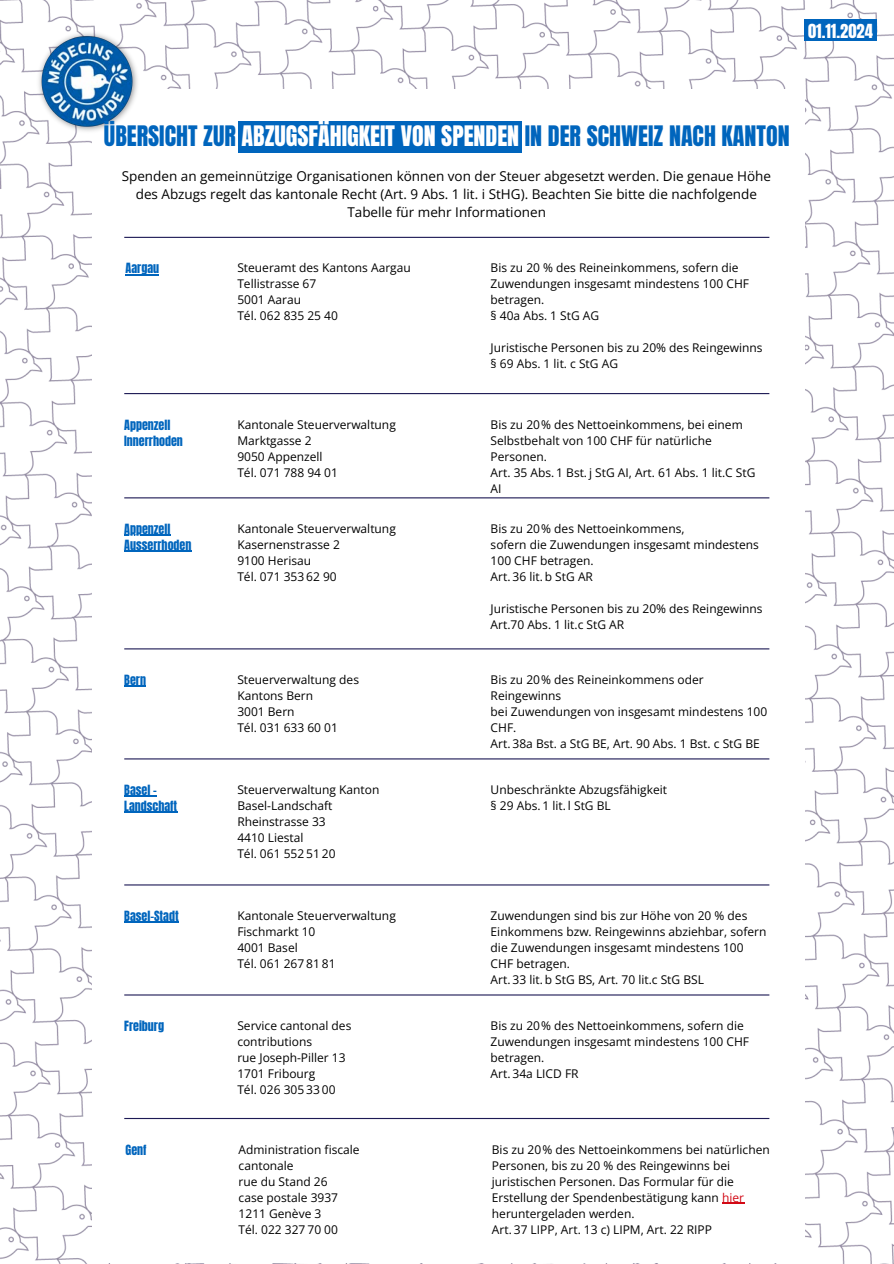
<style>
.page{position:relative;width:894px;height:1264px;background:#fff}
.page>*{position:absolute;margin:0;border:0;box-sizing:border-box;transform-origin:0 0}
.t1{font:24px "Anton";color:#0065bd}
.t2{font:16.5px "Anton";color:#fff}
.t3{font:13.5px/18px "Open Sans";color:#000;text-align:center}
.t4{font:12px/16px "Open Sans";color:#000}
.t5{font:12px/16px "Anton";color:#0065bd}
.s1{color:#fff}
.s2{color:#d20915}
</style>
<div class="page">
<img style="left:0;top:0;width:893px;height:1263px">
<div style="left:804px;top:19px;width:72px;height:21px;background:#0065bd"></div>
<div style="left:92px;top:89px;width:712px;height:1174px;background:#fff"></div>
<div style="left:238px;top:121px;width:284px;height:31px;background:#0065bd"></div>
<img style="left:33px;top:27px;width:109px;height:109px">
<hr style="left:124px;top:237px;width:645px;height:1px;background:#1d1a55">
<hr style="left:124px;top:393px;width:645px;height:1px;background:#1d1a55">
<hr style="left:124px;top:497px;width:645px;height:1px;background:#1d1a55">
<hr style="left:126px;top:274px;width:33px;height:1px;background:#0065bd">
<hr style="left:124px;top:535px;width:46px;height:1px;background:#0065bd">
<hr style="left:124px;top:551px;width:67px;height:1px;background:#0065bd">
<svg style="left:124px;top:686px;width:22px;height:1px"></svg>
<hr style="left:124px;top:648px;width:645px;height:1px;background:#1d1a55">
<hr style="left:124px;top:758px;width:645px;height:1px;background:#1d1a55">
<hr style="left:124px;top:796px;width:33px;height:1px;background:#0065bd">
<hr style="left:124px;top:812px;width:53px;height:1px;background:#0065bd">
<hr style="left:124px;top:922px;width:55px;height:1px;background:#0065bd">
<hr style="left:124px;top:884px;width:645px;height:1px;background:#1d1a55">
<hr style="left:124px;top:994px;width:645px;height:1px;background:#1d1a55">
<hr style="left:124px;top:1117px;width:645px;height:2px;background:#1d1a55">
<svg style="left:722px;top:1202px;width:22px;height:1px"></svg>
<p class="t2" style="left:807px;top:19px;width:66px">01.11.2024</p>
<p class="t1" style="left:104px;top:118px;width:687px">ÜBERSICHT ZUR <span class="s1">ABZUGSFÄHIGKEIT VON SPENDEN</span> IN DER SCHWEIZ NACH KANTON</p>
<p class="t3" style="left:122px;top:166px;width:650px">Spenden an gemeinnützige Organisationen können von der Steuer abgesetzt werden. Die genaue Höhe des Abzugs regelt das kantonale Recht (Art. 9 Abs. 1 lit. i StHG). Beachten Sie bitte die nachfolgende<br>Tabelle für mehr Informationen</p>
<h1 class="t5" style="left:126px;top:260px;width:35px">Aargau</h1>
<h3 class="t4" style="left:237px;top:259px;width:175px">Steueramt des Kantons Aargau</h3>
<p class="t4" style="left:237px;top:275px;width:80px">Tellistrasse 67</p>
<p class="t4" style="left:237px;top:291px;width:65px">5001 Aarau</p>
<p class="t4" style="left:237px;top:307px;width:102px">Tél. 062 835 25 40</p>
<p class="t5" style="left:124px;top:417px;width:60px">Appenzell<br>Innerrhoden</p>
<p class="t4" style="left:237px;top:416px;width:160px">Kantonale Steuerverwaltung</p>
<p class="t4" style="left:237px;top:432px;width:76px">Marktgasse 2</p>
<p class="t4" style="left:237px;top:448px;width:87px">9050 Appenzell</p>
<p class="t4" style="left:237px;top:464px;width:102px">Tél. 071 788 94 01</p>
<p class="t5" style="left:124px;top:521px;width:48px">Appenzell</p>
<p class="t5" style="left:124px;top:537px;width:69px">Ausserrhoden</p>
<p class="t4" style="left:237px;top:520px;width:160px">Kantonale Steuerverwaltung</p>
<p class="t4" style="left:237px;top:536px;width:104px">Kasernenstrasse 2</p>
<p class="t4" style="left:237px;top:552px;width:75px">9100 Herisau</p>
<p class="t4" style="left:237px;top:568px;width:101px">Tél. 071 353 62 90</p>
<p class="t5" style="left:124px;top:672px;width:23px">Bern</p>
<p class="t4" style="left:237px;top:671px;width:123px">Steuerverwaltung des<br>Kantons Bern</p>
<p class="t4" style="left:237px;top:703px;width:59px">3001 Bern</p>
<p class="t4" style="left:237px;top:719px;width:102px">Tél. 031 633 60 01</p>
<p class="t5" style="left:124px;top:782px;width:34px">Basel –</p>
<p class="t5" style="left:124px;top:798px;width:54px">Landschaft</p>
<p class="t4" style="left:237px;top:781px;width:143px">Steuerverwaltung Kanton<br>Basel-Landschaft</p>
<p class="t4" style="left:237px;top:813px;width:90px">Rheinstrasse 33</p>
<p class="t4" style="left:237px;top:829px;width:68px">4410 Liestal</p>
<p class="t4" style="left:237px;top:845px;width:100px">Tél. 061 552 51 20</p>
<p class="t5" style="left:124px;top:908px;width:56px">Basel-Stadt</p>
<p class="t4" style="left:237px;top:907px;width:160px">Kantonale Steuerverwaltung</p>
<p class="t4" style="left:237px;top:923px;width:80px">Fischmarkt 10</p>
<p class="t4" style="left:237px;top:939px;width:62px">4001 Basel</p>
<p class="t4" style="left:237px;top:955px;width:100px">Tél. 061 267 81 81</p>
<p class="t5" style="left:124px;top:1018px;width:41px">Freiburg</p>
<p class="t4" style="left:237px;top:1017px;width:115px">Service cantonal des contributions</p>
<p class="t4" style="left:237px;top:1049px;width:110px">rue Joseph-Piller 13</p>
<p class="t4" style="left:237px;top:1065px;width:79px">1701 Fribourg</p>
<p class="t4" style="left:237px;top:1081px;width:100px">Tél. 026 305 33 00</p>
<p class="t5" style="left:125px;top:1141px;width:23px">Genf</p>
<p class="t4" style="left:238px;top:1140px;width:122px">Administration fiscale cantonale</p>
<p class="t4" style="left:238px;top:1172px;width:90px">rue du Stand 26</p>
<p class="t4" style="left:238px;top:1188px;width:101px">case postale 3937</p>
<p class="t4" style="left:238px;top:1204px;width:84px">1211 Genève 3</p>
<p class="t4" style="left:238px;top:1220px;width:101px">Tél. 022 327 70 00</p>
<p class="t4" style="left:490px;top:259px;width:260px">Bis zu 20 % des Reineinkommens, sofern die<br>Zuwendungen insgesamt mindestens 100 CHF betragen.</p>
<p class="t4" style="left:490px;top:307px;width:110px">§ 40a Abs. 1 StG AG</p>
<p class="t4" style="left:490px;top:339px;width:273px">Juristische Personen bis zu 20% des Reingewinns</p>
<p class="t4" style="left:490px;top:355px;width:129px">§ 69 Abs. 1 lit. c StG AG</p>
<p class="t4" style="left:490px;top:416px;width:253px">Bis zu 20 % des Nettoeinkommens, bei einem<br>Selbstbehalt von 100 CHF für natürliche<br>Personen.</p>
<p class="t4" style="left:490px;top:464px;width:266px">Art. 35 Abs. 1 Bst. j StG AI, Art. 61 Abs. 1 lit.C StG<br>AI</p>
<p class="t4" style="left:490px;top:520px;width:195px">Bis zu 20 % des Nettoeinkommens,</p>
<p class="t4" style="left:490px;top:536px;width:270px">sofern die Zuwendungen insgesamt mindestens<br>100 CHF betragen.</p>
<p class="t4" style="left:490px;top:568px;width:104px">Art. 36 lit. b StG AR</p>
<p class="t4" style="left:490px;top:600px;width:273px">Juristische Personen bis zu 20% des Reingewinns</p>
<p class="t4" style="left:490px;top:616px;width:135px">Art.70 Abs. 1 lit.c StG AR</p>
<p class="t4" style="left:490px;top:671px;width:214px">Bis zu 20 % des Reineinkommens oder<br>Reingewinns</p>
<p class="t4" style="left:490px;top:703px;width:278px">bei Zuwendungen von insgesamt mindestens 100<br>CHF.</p>
<p class="t4" style="left:490px;top:735px;width:270px">Art. 38a Bst. a StG BE, Art. 90 Abs. 1 Bst. c StG BE</p>
<p class="t4" style="left:490px;top:781px;width:178px">Unbeschränkte Abzugsfähigkeit</p>
<p class="t4" style="left:490px;top:797px;width:122px">§ 29 Abs. 1 lit. l StG BL</p>
<p class="t4" style="left:490px;top:907px;width:277px">Zuwendungen sind bis zur Höhe von 20 % des Einkommens bzw. Reingewinns abziehbar, sofern die Zuwendungen insgesamt mindestens 100<br>CHF betragen.</p>
<p class="t4" style="left:490px;top:971px;width:215px">Art. 33 lit. b StG BS, Art. 70 lit.c StG BSL</p>
<p class="t4" style="left:490px;top:1017px;width:260px">Bis zu 20 % des Nettoeinkommens, sofern die<br>Zuwendungen insgesamt mindestens 100 CHF betragen.</p>
<p class="t4" style="left:490px;top:1065px;width:89px">Art. 34a LICD FR</p>
<p class="t4" style="left:491px;top:1140px;width:279px">Bis zu 20 % des Nettoeinkommens bei natürlichen Personen, bis zu 20 % des Reingewinns bei juristischen Personen. Das Formular für die Erstellung der Spendenbestätigung kann <span class="s2">hier </span>heruntergeladen werden.</p>
<p class="t4" style="left:492px;top:1220px;width:221px">Art. 37 LIPP, Art. 13 c) LIPM, Art. 22 RIPP</p>
</div>
